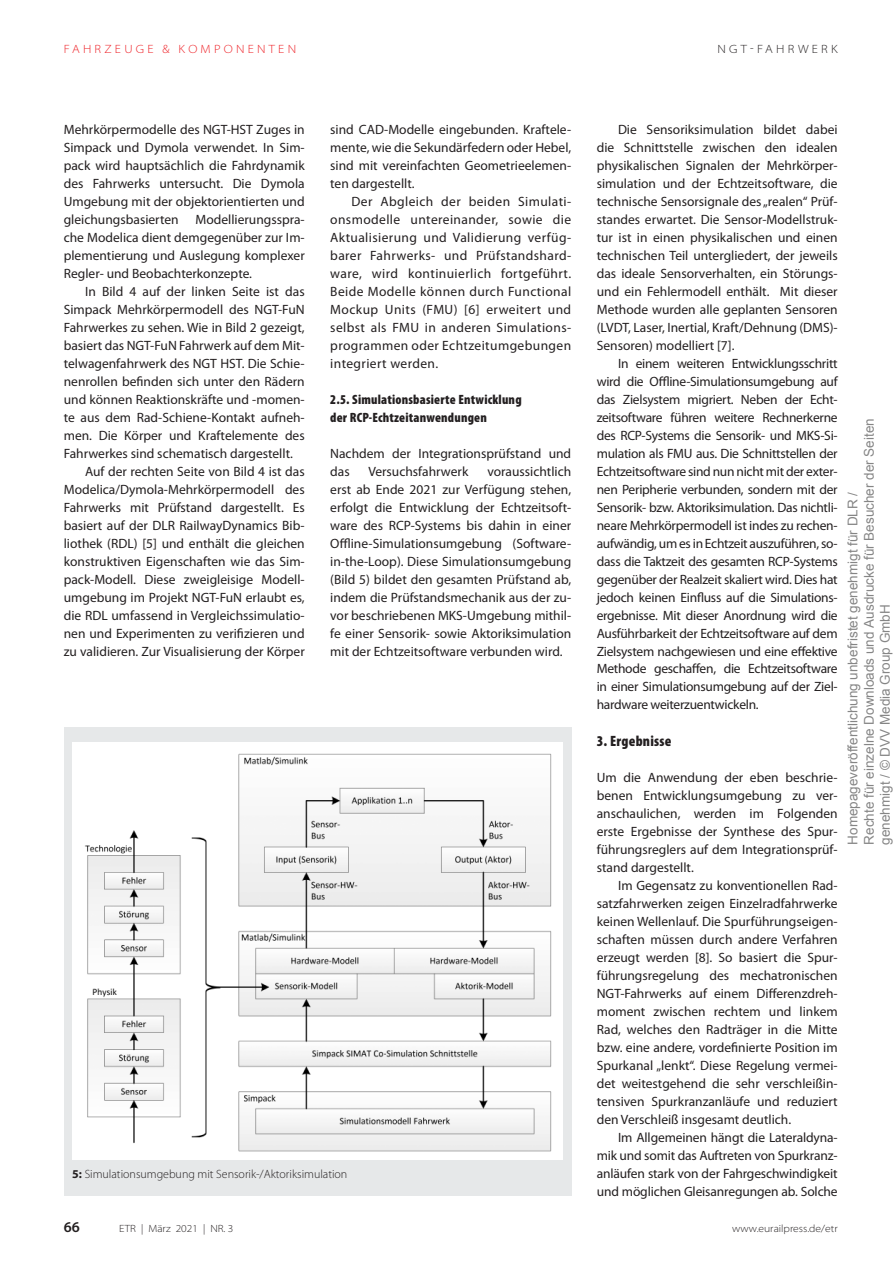
<style>
.page{position:relative;width:893px;height:1263px;background:#fff}
.page>*{position:absolute;margin:0;border:0;box-sizing:border-box;transform-origin:0 0}
.t1{font:900 condensed 15px "Myriad Pro";letter-spacing:.015em;color:#231f20}
.t2{font:600 15px "Myriad Pro";color:#231f20}
.t3{font:13.5px/18px "Myriad Pro";color:#231f20;text-align:justify}
.t4{font:13.5px/16.2px "Arial";color:rgb(0 0 0/.48)}
.t5{font:900 condensed 13.5px/18px "Myriad Pro";letter-spacing:.015em;color:#231f20}
.t6{font:300 12px "Myriad Pro";color:#231f20}
.t7{font:300 semi-expanded 12px "Myriad Pro";letter-spacing:.27em;color:#ee1d23}
.t8{font:300 semi-expanded 12px "Myriad Pro";letter-spacing:.27em;color:#231f20}
.t9{font:300 semi-expanded 10.5px "Myriad Pro";color:#231f20}
.s1{font-weight:700}
</style>
<div class="page">
<div style="left:64px;top:728px;width:507px;height:468px;background:#e6e8e9"></div>
<div style="left:72px;top:742px;width:491px;height:418px;background:#fff"></div>
<img style="left:85px;top:753px;width:467px;height:399px">
<p class="t7" style="left:64px;top:42px;width:234px">FAHRZEUGE &amp; KOMPONENTEN</p>
<p class="t8" style="left:718px;top:42px;width:122px">NGT-FAHRWERK</p>
<p class="t3" style="left:64px;top:120px;width:242px">Mehrkörpermodelle des NGT-HST Zuges in Simpack und Dymola verwendet. In Sim&shy;pack wird hauptsächlich die Fahrdynamik des Fahrwerks untersucht. Die Dymola Umgebung mit der objektorientierten und gleichungsbasierten Modellierungsspra&shy;che Modelica dient demgegenüber zur Im&shy;plementierung und Auslegung komplexer Regler- und Beobachterkonzepte.</p>
<p class="t3" style="left:85px;top:282px;width:221px">In Bild 4 auf der linken Seite ist das</p>
<p class="t3" style="left:64px;top:300px;width:242px">Simpack Mehrkörpermodell des NGT-FuN</p>
<p class="t3" style="left:64px;top:318px;width:242px">Fahrwerkes zu sehen. Wie in Bild 2 gezeigt,</p>
<p class="t3" style="left:64px;top:336px;width:242px">basiert das NGT-FuN Fahrwerk auf dem Mit-</p>
<p class="t3" style="left:64px;top:354px;width:242px">telwagenfahrwerk des NGT HST. Die Schie-</p>
<p class="t3" style="left:64px;top:372px;width:242px">nenrollen befinden sich unter den Rädern</p>
<p class="t3" style="left:64px;top:390px;width:242px">und können Reaktionskräfte und -momen-</p>
<p class="t3" style="left:64px;top:408px;width:242px">te aus dem Rad-Schiene-Kontakt aufneh-</p>
<p class="t3" style="left:64px;top:426px;width:242px">men. Die Körper und Kraftelemente des</p>
<p class="t3" style="left:64px;top:444px;width:231px">Fahrwerkes sind schematisch dargestellt.</p>
<p class="t3" style="left:85px;top:462px;width:221px">Auf der rechten Seite von Bild 4 ist das</p>
<p class="t3" style="left:64px;top:480px;width:242px">Modelica/Dymola-Mehrkörpermodell des</p>
<p class="t3" style="left:64px;top:498px;width:242px">Fahrwerks mit Prüfstand dargestellt. Es</p>
<p class="t3" style="left:64px;top:516px;width:242px">basiert auf der DLR RailwayDynamics Bib-</p>
<p class="t3" style="left:64px;top:534px;width:242px">liothek (RDL) [5] und enthält die gleichen</p>
<p class="t3" style="left:64px;top:552px;width:242px">konstruktiven Eigenschaften wie das Sim-</p>
<p class="t3" style="left:64px;top:570px;width:242px">pack-Modell. Diese zweigleisige Modell-</p>
<p class="t3" style="left:64px;top:588px;width:242px">umgebung im Projekt NGT-FuN erlaubt es,</p>
<p class="t3" style="left:64px;top:606px;width:242px">die RDL umfassend in Vergleichssimulatio-</p>
<p class="t3" style="left:64px;top:624px;width:242px">nen und Experimenten zu verifizieren und</p>
<p class="t3" style="left:64px;top:642px;width:242px">zu validieren. Zur Visualisierung der Körper</p>
<p class="t3" style="left:330px;top:120px;width:242px">sind CAD-Modelle eingebunden. Kraftele&shy;mente, wie die Sekundärfedern oder Hebel, sind mit vereinfachten Geometrieelemen&shy;ten dargestellt.</p>
<p class="t3" style="left:330px;top:192px;width:242px;text-indent:21px">Der Abgleich der beiden Simulati&shy;onsmodelle untereinander, sowie die Aktualisierung und Validierung verfüg&shy;barer Fahrwerks- und Prüfstandshard&shy;ware, wird kontinuierlich fortgeführt.<br>Beide Modelle können durch Functional Mockup Units (FMU) [6] erweitert und selbst als FMU in anderen Simulations&shy;programmen oder Echtzeitumgebungen integriert werden.</p>
<p class="t5" style="left:330px;top:390px;width:193px">2.5. Simulationsbasierte Entwicklung der RCP-Echtzeitanwendungen</p>
<p class="t3" style="left:330px;top:444px;width:242px">Nachdem der Integrationsprüfstand und das</p>
<p class="t3" style="left:368px;top:462px;width:101px">Versuchsfahrwerk</p>
<p class="t3" style="left:330px;top:462px;width:242px;text-indent:157px">voraussichtlich erst ab Ende 2021 zur Verfügung stehen, erfolgt die Entwicklung der Echtzeitsoft&shy;ware des RCP-Systems bis dahin in einer Offline-Simulationsumgebung (Software&shy;in-the-Loop). Diese Simulationsumgebung (Bild 5) bildet den gesamten Prüfstand ab, indem die Prüfstandsmechanik aus der zu&shy;vor beschriebenen MKS-Umgebung mithil&shy;fe einer Sensorik- sowie Aktoriksimulation mit der Echtzeitsoftware verbunden wird.</p>
<p class="t6" style="left:72px;top:1166px;width:277px"><span class="s1">5:</span> Simulationsumgebung mit Sensorik-/Aktoriksimulation</p>
<p class="t3" style="left:597px;top:120px;width:242px;text-indent:21px">Die Sensoriksimulation bildet dabei die Schnittstelle zwischen den idealen physikalischen Signalen der Mehrkörper&shy;simulation und der Echtzeitsoftware, die technische Sensorsignale des „realen“ Prüf&shy;standes erwartet. Die Sensor-Modellstruk&shy;tur ist in einen physikalischen und einen technischen Teil untergliedert, der jeweils das ideale Sensorverhalten, ein Störungs&shy;und ein Fehlermodell enthält. Mit dieser Methode wurden alle geplanten Sensoren (LVDT, Laser, Inertial, Kraft/Dehnung (DMS)- Sensoren) modelliert [7].</p>
<p class="t3" style="left:597px;top:354px;width:242px;text-indent:21px">In einem weiteren Entwicklungsschritt wird die Offline-Simulationsumgebung auf das Zielsystem migriert. Neben der Echt&shy;zeitsoftware führen weitere Rechnerkerne des RCP-Systems die Sensorik- und MKS-Si&shy;mulation als FMU aus. Die Schnittstellen der Echtzeitsoftware sind nun nicht mit der exter&shy;nen Peripherie verbunden, sondern mit der Sensorik- bzw. Aktoriksimulation. Das nichtli&shy;neare Mehrkörpermodell ist indes zu rechen&shy;aufwändig, um es in Echtzeit auszuführen, so&shy;dass die Taktzeit des gesamten RCP-Systems gegenüber der Realzeit skaliert wird. Dies hat jedoch keinen Einfluss auf die Simulations&shy;ergebnisse. Mit dieser Anordnung wird die Ausführbarkeit der Echtzeitsoftware auf dem Zielsystem nachgewiesen und eine effektive Methode geschaffen, die Echtzeitsoftware in einer Simulationsumgebung auf der Ziel&shy;hardware weiterzuentwickeln.</p>
<p class="t1" style="left:597px;top:732px;width:76px">3. Ergebnisse</p>
<p class="t3" style="left:597px;top:768px;width:242px">Um die Anwendung der eben beschrie&shy;benen Entwicklungsumgebung zu ver&shy;anschaulichen, werden im Folgenden erste Ergebnisse der Synthese des Spur&shy;führungsreglers auf dem Integrationsprüf&shy;stand dargestellt.</p>
<p class="t3" style="left:597px;top:876px;width:242px;text-indent:21px">Im Gegensatz zu konventionellen Rad&shy;satzfahrwerken zeigen Einzelradfahrwerke keinen Wellenlauf. Die Spurführungseigen&shy;schaften müssen durch andere Verfahren erzeugt werden [8]. So basiert die Spur&shy;führungsregelung des mechatronischen NGT-Fahrwerks auf einem Differenzdreh&shy;moment zwischen rechtem und linkem Rad, welches den Radträger in die Mitte bzw. eine andere, vordefinierte Position im Spurkanal „lenkt“. Diese Regelung vermei&shy;det weitestgehend die sehr verschleißin&shy;tensiven Spurkranzanläufe und reduziert den Verschleiß insgesamt deutlich.</p>
<p class="t3" style="left:597px;top:1128px;width:242px;text-indent:21px">Im Allgemeinen hängt die Lateraldyna&shy;mik und somit das Auftreten von Spurkranz&shy;anläufen stark von der Fahrgeschwindigkeit und möglichen Gleisanregungen ab. Solche</p>
<p class="t2" style="left:64px;top:1217px;width:18px">66</p>
<p class="t9" style="left:119px;top:1222px;width:116px">ETR | März 2021 | NR. 3</p>
<p class="t9" style="left:732px;top:1222px;width:107px">www.eurailpress.de/etr</p>
<p class="t4" style="left:845px;top:845px;width:428px;rotate:-90deg">Homepageveröffentlichung unbefristet genehmigt für DLR /<br>Rechte für einzelne Downloads und Ausdrucke für Besucher der Seiten genehmigt / © DVV Media Group GmbH</p>
</div>
